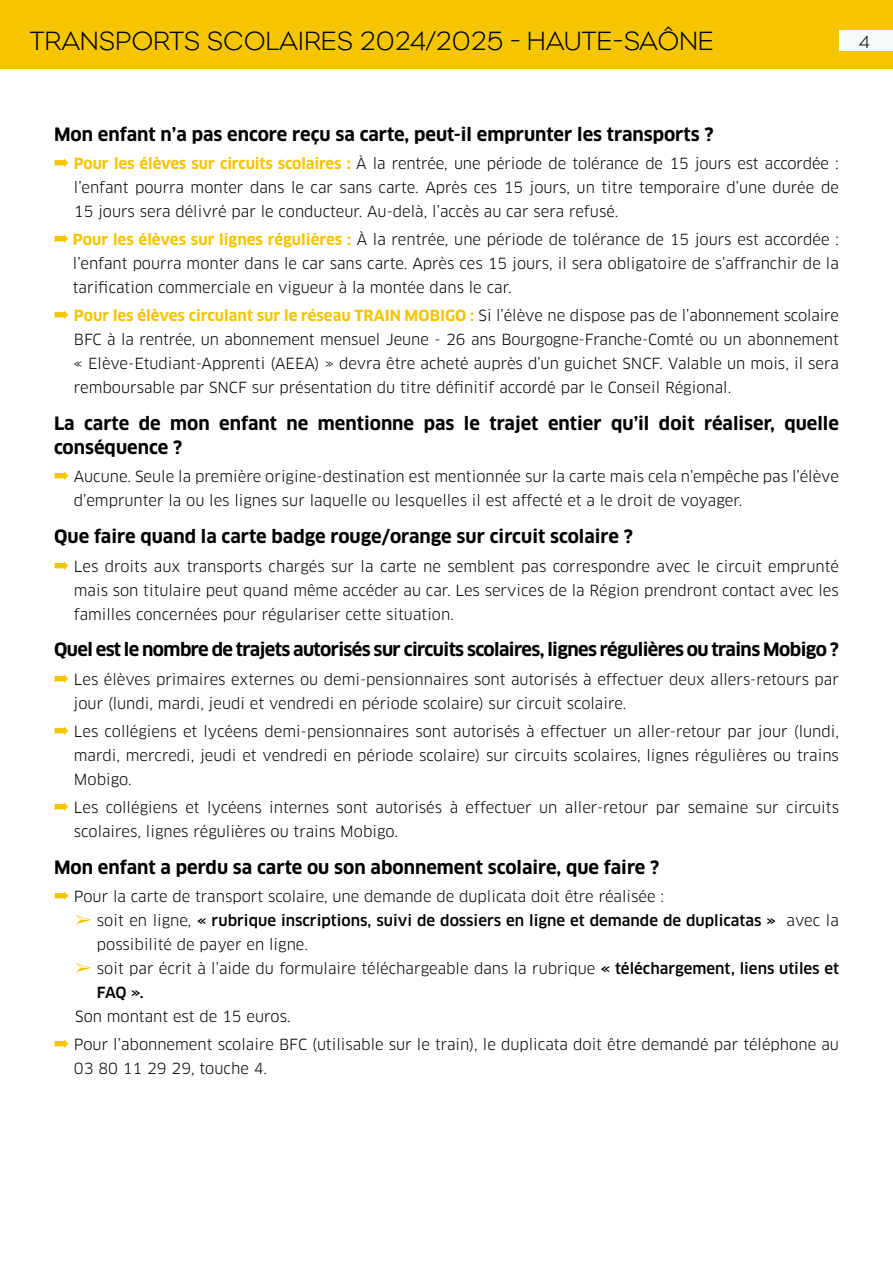
<style>
.page{position:relative;width:893px;height:1263px;background:#fff}
.page>*{position:absolute;margin:0;border:0;box-sizing:border-box;transform-origin:0 0}
.t1{font:300 27px "Eagle";letter-spacing:.01em;color:#000}
.t2{font:700 18px/24px "Clan Pro";color:#000}
.t3{font:700 18px "Clan Pro";letter-spacing:-.03em;color:#000}
.t4{font:300 18px "Eagle";color:#000}
.t5{font:500 16.5px "Clan Pro";color:#000}
.t6{font:15px/24px "Clan Pro";color:#000;text-align:justify}
.t7{font:500 15px/24px "Clan Pro";color:#000}
.s1{color:#f5c500}
.s2{font-weight:700;color:#f5c500}
.s3{font-weight:400}
.s4{font-weight:500}
</style>
<div class="page">
<div style="left:0;top:0;width:893px;height:68px;background:#f5c500"></div>
<div style="left:839px;top:30px;width:54px;height:21px;background:#f5fafb"></div>
<h1 class="t1" style="left:54px;top:21px;width:687px">TRANSPORT SCOLAIRES 202 /2023 - HAUTE-SAÔNE</h1>
<p class="t5" style="left:861px;top:29px;width:12px">4</p>
<h1 class="t1" style="left:30px;top:24px;width:685px">TRANSPORTS SCOLAIRES 2024/2025 - HAUTE-SAÔNE</h1>
<p class="t4" style="left:859px;top:30px;width:12px">4</p>
<p class="t2" style="left:54px;top:122px;width:661px">Mon enfant n’a pas encore reçu sa carte, peut-il emprunter les transports ?</p>
<p class="t6" style="left:74px;top:151px;width:766px;text-indent:-20px"><span class="s1">➡</span> <span class="s2">Pour les élèves sur circuits scolaires :</span> À la rentrée, une période de tolérance de 15 jours est accordée : l’enfant pourra monter dans le car sans carte. Après ces 15 jours, un titre temporaire d’une durée de 15 jours sera délivré par le conducteur. Au-delà, l’accès au car sera refusé.</p>
<p class="t6" style="left:73px;top:228px;width:768px;text-indent:-19px"><span class="s1">➡</span> <span class="s2">Pour les élèves sur lignes régulières :</span> À la rentrée, une période de tolérance de 15 jours est accordée : l’enfant pourra monter dans le car sans carte. Après ces 15 jours, il sera obligatoire de s’affranchir de la tarification commerciale en vigueur à la montée dans le car.</p>
<p class="t6" style="left:74px;top:304px;width:767px;text-indent:-20px"><span class="s1">➡</span> <span class="s2">Pour les élèves circulant sur le réseau TRAIN MOBIGO :</span> Si l’élève ne dispose pas de l’abonnement scolaire BFC à la rentrée, un abonnement mensuel Jeune - 26 ans Bourgogne-Franche-Comté ou un abonnement « Elève-Etudiant-Apprenti (AEEA) » devra être acheté auprès d’un guichet SNCF. Valable un mois, il sera remboursable par SNCF sur présentation du titre définitif accordé par le Conseil Régional.</p>
<p class="t2" style="left:54px;top:412px;width:786px">La carte de mon enfant ne mentionne pas le trajet entier qu’il doit réaliser, quelle conséquence ?</p>
<p class="t6" style="left:74px;top:465px;width:766px;text-indent:-20px"><span class="s1">➡</span> Aucune. Seule la première origine-destination est mentionnée sur la carte mais cela n’empêche pas l’élève d’emprunter la ou les lignes sur laquelle ou lesquelles il est affecté et a le droit de voyager.</p>
<p class="t2" style="left:54px;top:525px;width:581px">Que faire quand la carte badge rouge/orange sur circuit scolaire ?</p>
<p class="t6" style="left:74px;top:554px;width:767px;text-indent:-20px"><span class="s1">➡</span> Les droits aux transports chargés sur la carte ne semblent pas correspondre avec le circuit emprunté mais son titulaire peut quand même accéder au car. Les services de la Région prendront contact avec les familles concernées pour régulariser cette situation.</p>
<p class="t3" style="left:54px;top:639px;width:786px">Quel est le nombre de trajets autorisés sur circuits scolaires, lignes régulières ou trains Mobigo ?</p>
<p class="t6" style="left:74px;top:667px;width:767px;text-indent:-20px"><span class="s1">➡</span> Les élèves primaires externes ou demi-pensionnaires sont autorisés à effectuer deux allers-retours par jour (lundi, mardi, jeudi et vendredi en période scolaire) sur circuit scolaire.</p>
<p class="t6" style="left:74px;top:719px;width:767px;text-indent:-20px"><span class="s1">➡</span> Les collégiens et lycéens demi-pensionnaires sont autorisés à effectuer un aller-retour par jour (lundi, mardi, mercredi, jeudi et vendredi en période scolaire) sur circuits scolaires, lignes régulières ou trains Mobigo.</p>
<p class="t6" style="left:74px;top:795px;width:767px;text-indent:-20px"><span class="s1">➡</span> Les collégiens et lycéens internes sont autorisés à effectuer un aller-retour par semaine sur circuits scolaires, lignes régulières ou trains Mobigo.</p>
<p class="t2" style="left:54px;top:855px;width:607px">Mon enfant a perdu sa carte ou son abonnement scolaire, que faire ?</p>
<p class="t6" style="left:54px;top:884px;width:612px"><span class="s1">➡</span> Pour la carte de transport scolaire, une demande de duplicata doit être réalisée :</p>
<p class="t7" style="left:97px;top:909px;width:743px;text-indent:-22px"><span class="s1">➢</span> <span class="s3">soit en ligne,</span> « rubrique inscriptions, suivi de dossiers en ligne et demande de duplicatas » <span class="s3">avec la possibilité de payer en ligne.</span></p>
<p class="t6" style="left:97px;top:956px;width:744px;text-indent:-22px"><span class="s1">➢</span> soit par écrit à l’aide du formulaire téléchargeable dans la rubrique <span class="s4">« téléchargement, liens utiles et<br>FAQ ».</span></p>
<p class="t6" style="left:54px;top:1002px;width:786px;line-height:28.2px;text-indent:21px">Son montant est de 15 euros.<br><span class="s1">➡</span> Pour l’abonnement scolaire BFC (utilisable sur le train), le duplicata doit être demandé par téléphone au</p>
<p class="t6" style="left:74px;top:1057px;width:195px">03 80 11 29 29, touche 4.</p>
</div>
